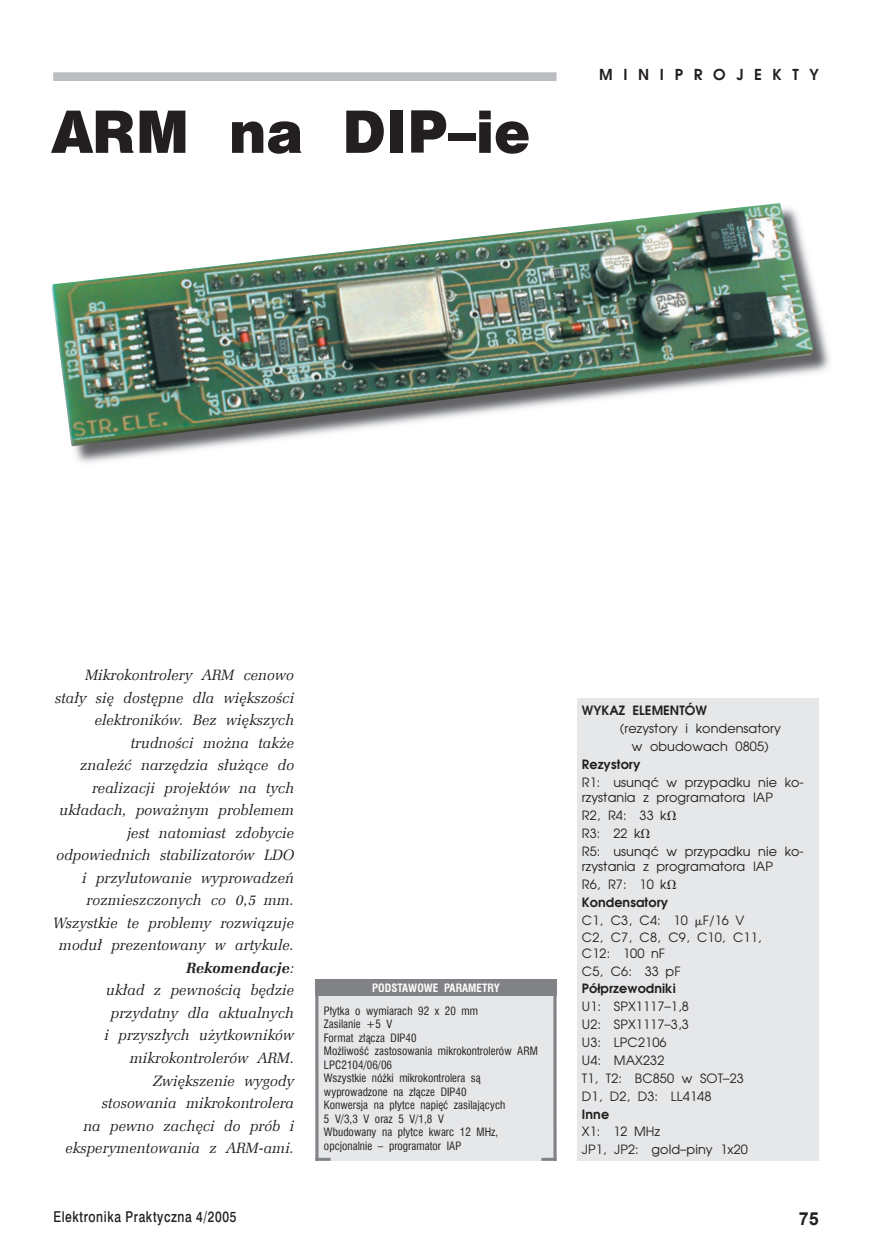
<style>
.page{position:relative;width:872px;height:1255px;background:#fff}
.page>*{position:absolute;margin:0;border:0;box-sizing:border-box;transform-origin:0 0}
.t1{font:54px "Swis 721 Blk 2 EU";letter-spacing:.005em;color:#231f20}
.t2{font:700 18px "Arial";color:#231f20}
.t3{font:italic 15px/22.5px "Zapf Ellipt EU";letter-spacing:.005em;color:#231f20;text-align:right}
.t4{font:15px "Swis 721 Md EU";letter-spacing:.05em;color:#231f20;scale:.8 1}
.t5{font:700 15px "Avalon";color:#231f20}
.t6{font:12.75px/17.9px "Avalon";letter-spacing:.005em;color:#231f20}
.t7{font:700 12.75px "Avalon";letter-spacing:.005em;color:#231f20}
.t8{font:11.25px/13.5px "Swis 721 Cn EU";letter-spacing:.005em;color:#231f20}
.t9{font:700 11.25px "Swis 721 Cn EU";letter-spacing:.005em;color:#fff}
.s1{font-weight:700}
.s2{font-family:"Math With Greek"}
</style>
<div class="page">
<div style="left:54px;top:73px;width:502px;height:7px;background:#bcbdc0"></div>
<div style="left:53px;top:72px;width:503px;height:9px;border:2px solid #bcbdc0"></div>
<img style="left:72px;top:284px;width:758px;height:179px">
<img style="left:52px;top:203px;width:761px;height:243px">
<div style="left:577px;top:698px;width:241px;height:462px;background:#e6e7e9"></div>
<div style="left:315px;top:995px;width:241px;height:165px;background:#e6e7e9"></div>
<hr style="left:315px;top:979px;width:3px;height:181px;background:#808285">
<hr style="left:315px;top:1157px;width:15px;height:3px;background:#808285">
<hr style="left:541px;top:1157px;width:15px;height:3px;background:#808285">
<hr style="left:553px;top:979px;width:3px;height:181px;background:#808285">
<div style="left:315px;top:979px;width:241px;height:16px;background:#808285"></div>
<h1 class="t1" style="left:53px;top:95px;width:478px">ARM na DIP–ie</h1>
<p class="t5" style="left:599px;top:65px;width:221px">M I N I P R O J E K T Y</p>
<p class="t3" style="left:53px;top:664px;width:242px">Mikrokontrolery ARM cenowo stały się dostępne dla większości elektroników. Bez większych trudności można także<br>znaleźć narzędzia służące do realizacji projektów na tych układach, poważnym problemem jest natomiast zdobycie odpowiednich stabilizatorów LDO i przylutowanie wyprowadzeń rozmieszczonych co 0,5 mm.<br>Wszystkie te problemy rozwiązuje moduł prezentowany w artykule.<br><span class="s1">Rekomendacje</span>:<br>układ z pewnością będzie przydatny dla aktualnych<br>i przyszłych użytkowników mikrokontrolerów ARM.<br>Zwiększenie wygody<br>stosowania mikrokontrolera<br>na pewno zachęci do prób i eksperymentowania z ARM-ami.</p>
<p class="t9" style="left:372px;top:980px;width:129px">PODSTAWOWE PARAMETRY</p>
<p class="t8" style="left:324px;top:1003px;width:215px">Płytka o wymiarach 92 x 20 mm<br>Zasilanie +5 V<br>Format złącza DIP40<br>Możliwość zastosowania mikrokontrolerów ARM<br>LPC2104/06/06<br>Wszystkie nóżki mikrokontrolera są wyprowadzone na złącze DIP40<br>Konwersja na płytce napięć zasilających<br>5 V/3,3 V oraz 5 V/1,8 V<br>Wbudowany na płytce kwarc 12 MHz, opcjonalnie – programator IAP</p>
<p class="t7" style="left:582px;top:702px;width:127px">WYKAZ ELEMENTÓW</p>
<p class="t6" style="left:620px;top:719px;width:163px;text-align:center">(rezystory i kondensatory w obudowach 0805)</p>
<p class="t7" style="left:582px;top:756px;width:60px">Rezystory</p>
<p class="t6" style="left:582px;top:774px;width:223px;line-height:15.3px">R1: usunąć w przypadku nie ko&shy;rzystania z programatora IAP</p>
<p class="t6" style="left:582px;top:806px;width:223px">R2, R4: 33 k<span class="s2">V<br></span>R3: 22 k<span class="s2">V<br></span>R5: usunąć w przypadku nie ko-</p>
<p class="t6" style="left:582px;top:857px;width:193px">rzystania z programatora IAP<br>R6, R7: 10 k<span class="s2">V<br></span><span class="s1">Kondensatory<br></span>C1, C3, C4: 10 <span class="s2">m</span>F/16 V<br>C2, C7, C8, C9, C10, C11,</p>
<p class="t6" style="left:582px;top:944px;width:100px">C12: 100 nF<br>C5, C6: 33 pF</p>
<p class="t7" style="left:582px;top:980px;width:95px">Półprzewodniki</p>
<p class="t6" style="left:582px;top:997px;width:163px">U1: SPX1117–1,8<br>U2: SPX1117–3,3<br>U3: LPC2106<br>U4: MAX232<br>T1, T2: BC850 w SOT–23<br>D1, D2, D3: LL4148</p>
<p class="t7" style="left:582px;top:1105px;width:29px">Inne</p>
<p class="t6" style="left:582px;top:1122px;width:167px">X1: 12 MHz<br>JP1, JP2: gold–piny 1x20</p>
<p class="t4" style="left:53px;top:1207px;width:230px">Elektronika Praktyczna 4/2005</p>
<p class="t2" style="left:798px;top:1206px;width:22px">75</p>
</div>
